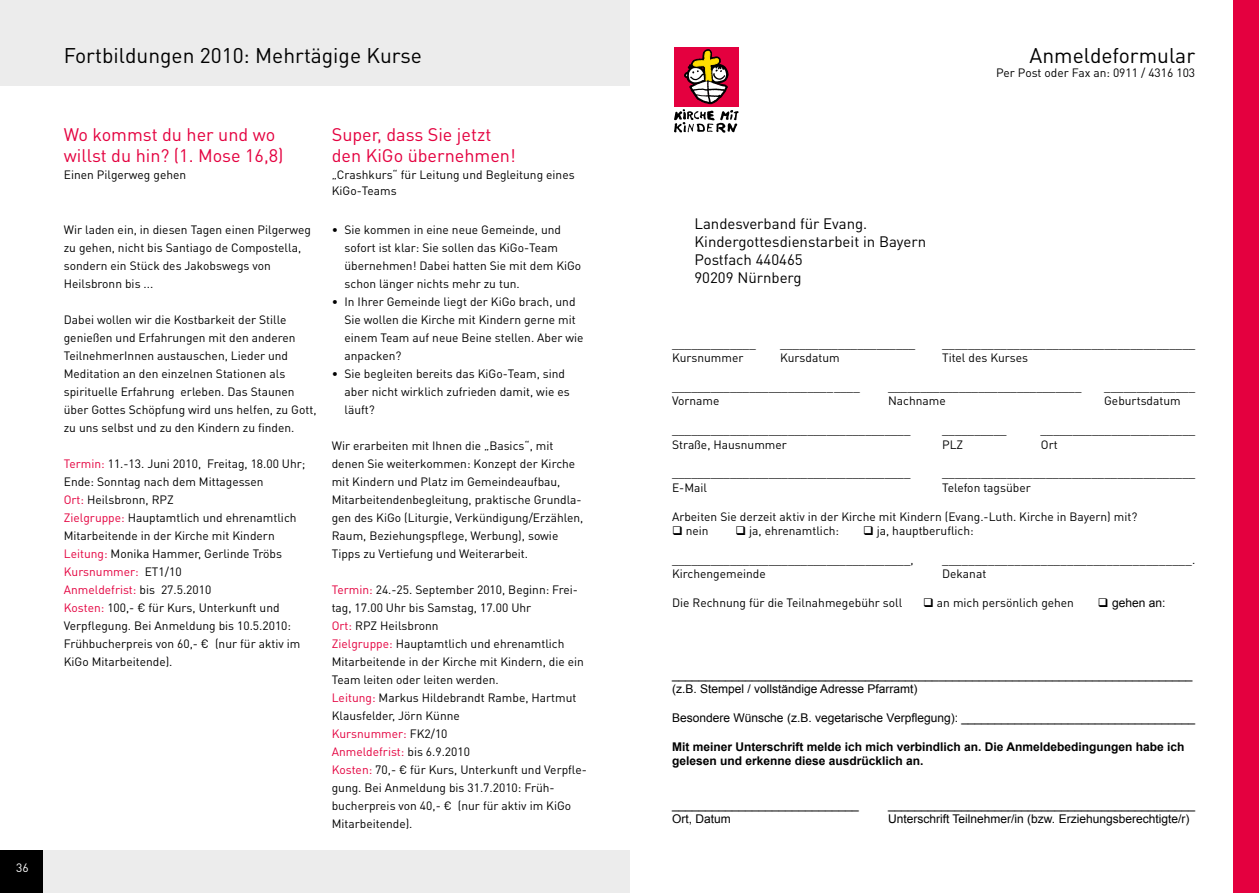
<style>
.page{position:relative;width:1259px;height:893px;background:#fff}
.page>*{position:absolute;margin:0;border:0;box-sizing:border-box;transform-origin:0 0}
.t1{font:21px "DINOT";color:#000}
.t2{font:18px/21px "DINOT";color:#e4003f}
.t3{font:15px/18px "DINOT";color:#000}
.t4{font:12px/18px "DINOT";color:#000}
.t5{font:12px/14.4px "Arial";color:#000}
.t6{font:700 12px/14.4px "Arial";color:#000}
.t7{font:12px "DINOT";color:#fff}
.s1{color:#e4003f}
</style>
<div class="page">
<div style="left:0;top:850px;width:629px;height:43px;background:#ececec"></div>
<div style="left:0;top:0;width:629px;height:85px;background:#ececec"></div>
<div style="left:0;top:850px;width:43px;height:43px;background:#000"></div>
<div style="left:674px;top:47px;width:64px;height:60px;background:#e4003f"></div>
<svg style="left:674px;top:50px;width:64px;height:83px"></svg>
<div style="left:1233px;top:0;width:26px;height:893px;background:#e4003f"></div>
<p class="t7" style="left:16px;top:860px;width:14px">36</p>
<h1 class="t1" style="left:64px;top:41px;width:360px">Fortbildungen 2010: Mehrtägige Kurse</h1>
<h2 class="t2" style="left:64px;top:124px;width:221px">Wo kommst du her und wo willst du hin? (1. Mose 16,8)</h2>
<p class="t4" style="left:64px;top:165px;width:124px">Einen Pilgerweg gehen</p>
<p class="t4" style="left:64px;top:220px;width:249px">Wir laden ein, in diesen Tagen einen Pilgerweg zu gehen, nicht bis Santiago de Compostella, sondern ein Stück des Jakobswegs von Heilsbronn bis ...</p>
<p class="t4" style="left:64px;top:310px;width:254px">Dabei wollen wir die Kostbarkeit der Stille genießen und Erfahrungen mit den anderen TeilnehmerInnen austauschen, Lieder und Meditation an den einzelnen Stationen als spirituelle Erfahrung erleben. Das Staunen über Gottes Schöpfung wird uns helfen, zu Gott, zu uns selbst und zu den Kindern zu finden.</p>
<p class="t4" style="left:64px;top:454px;width:243px"><span class="s1">Termin:</span> 11.-13. Juni 2010, Freitag, 18.00 Uhr; Ende: Sonntag nach dem Mittagessen<br><span class="s1">Ort:</span> Heilsbronn, RPZ<br><span class="s1">Zielgruppe:</span> Hauptamtlich und ehrenamtlich Mitarbeitende in der Kirche mit Kindern <span class="s1">Leitung:</span> Monika Hammer, Gerlinde Tröbs <span class="s1">Kursnummer:</span> ET1/10<br><span class="s1">Anmeldefrist:</span> bis 27.5.2010<br><span class="s1">Kosten:</span> 100,- € für Kurs, Unterkunft und Verpflegung. Bei Anmeldung bis 10.5.2010:<br>Frühbucherpreis von 60,- € (nur für aktiv im KiGo Mitarbeitende).</p>
<h2 class="t2" style="left:332px;top:124px;width:185px">Super, dass Sie jetzt den KiGo übernehmen!</h2>
<p class="t4" style="left:332px;top:166px;width:244px;line-height:16.5px">„Crashkurs“ für Leitung und Begleitung eines<br>KiGo-Teams</p>
<p class="t4" style="left:344px;top:220px;width:238px;text-indent:-13px">• Sie kommen in eine neue Gemeinde, und sofort ist klar: Sie sollen das KiGo-Team übernehmen! Dabei hatten Sie mit dem KiGo schon länger nichts mehr zu tun.</p>
<p class="t4" style="left:344px;top:292px;width:241px;text-indent:-13px">• In Ihrer Gemeinde liegt der KiGo brach, und Sie wollen die Kirche mit Kindern gerne mit einem Team auf neue Beine stellen. Aber wie anpacken?</p>
<p class="t4" style="left:344px;top:364px;width:227px;text-indent:-13px">• Sie begleiten bereits das KiGo-Team, sind aber nicht wirklich zufrieden damit, wie es läuft?</p>
<p class="t4" style="left:332px;top:436px;width:253px">Wir erarbeiten mit Ihnen die „Basics“, mit denen Sie weiterkommen: Konzept der Kirche mit Kindern und Platz im Gemeindeaufbau, Mitarbeitendenbegleitung, praktische Grundla&shy;gen des KiGo (Liturgie, Verkündigung/Erzählen, Raum, Beziehungspflege, Werbung), sowie Tipps zu Vertiefung und Weiterarbeit.</p>
<p class="t4" style="left:332px;top:580px;width:257px"><span class="s1">Termin:</span> 24.-25. September 2010, Beginn: Frei&shy;tag, 17.00 Uhr bis Samstag, 17.00 Uhr<br><span class="s1">Ort:</span> RPZ Heilsbronn<br><span class="s1">Zielgruppe:</span> Hauptamtlich und ehrenamtlich Mitarbeitende in der Kirche mit Kindern, die ein Team leiten oder leiten werden.<br><span class="s1">Leitung:</span> Markus Hildebrandt Rambe, Hartmut Klausfelder, Jörn Künne<br><span class="s1">Kursnummer:</span> FK2/10<br><span class="s1">Anmeldefrist:</span> bis 6.9.2010<br><span class="s1">Kosten:</span> 70,- € für Kurs, Unterkunft und Verpfle&shy;gung. Bei Anmeldung bis 31.7.2010: Früh&shy;bucherpreis von 40,- € (nur für aktiv im KiGo Mitarbeitende).</p>
<p class="t3" style="left:694px;top:214px;width:233px">Landesverband für Evang.<br>Kindergottesdienstarbeit in Bayern<br>Postfach 440465<br>90209 Nürnberg</p>
<h1 class="t1" style="left:1029px;top:41px;width:167px">Anmeldeformular</h1>
<p class="t4" style="left:996px;top:63px;width:201px">Per Post oder Fax an: 0911 / 4316 103</p>
<p class="t4" style="left:672px;top:334px;width:85px">_____________</p>
<p class="t4" style="left:780px;top:334px;width:137px">_____________________</p>
<p class="t4" style="left:942px;top:334px;width:255px">_______________________________________</p>
<p class="t4" style="left:672px;top:348px;width:73px">Kursnummer</p>
<p class="t4" style="left:780px;top:348px;width:61px">Kursdatum</p>
<p class="t4" style="left:942px;top:348px;width:87px">Titel des Kurses</p>
<p class="t4" style="left:672px;top:377px;width:189px">_____________________________</p>
<p class="t4" style="left:888px;top:377px;width:195px">______________________________</p>
<p class="t4" style="left:1104px;top:377px;width:92px">______________</p>
<p class="t4" style="left:672px;top:392px;width:49px">Vorname</p>
<p class="t4" style="left:888px;top:392px;width:59px">Nachname</p>
<p class="t4" style="left:1104px;top:392px;width:78px">Geburtsdatum</p>
<p class="t4" style="left:672px;top:420px;width:240px">_____________________________________</p>
<p class="t4" style="left:942px;top:420px;width:66px">__________</p>
<p class="t4" style="left:1040px;top:420px;width:156px">________________________</p>
<p class="t4" style="left:672px;top:435px;width:116px">Straße, Hausnummer</p>
<p class="t4" style="left:942px;top:435px;width:23px">PLZ</p>
<p class="t4" style="left:1041px;top:435px;width:18px">Ort</p>
<p class="t4" style="left:672px;top:464px;width:240px">_____________________________________</p>
<p class="t4" style="left:942px;top:464px;width:255px">_______________________________________</p>
<p class="t4" style="left:672px;top:478px;width:37px">E-Mail</p>
<p class="t4" style="left:942px;top:478px;width:90px">Telefon tagsüber</p>
<p class="t4" style="left:672px;top:507px;width:467px">Arbeiten Sie derzeit aktiv in der Kirche mit Kindern (Evang.-Luth. Kirche in Bayern) mit?</p>
<p class="t4" style="left:672px;top:521px;width:38px">❑ nein</p>
<p class="t4" style="left:735px;top:521px;width:105px">❑ ja, ehrenamtlich:</p>
<p class="t4" style="left:863px;top:521px;width:112px">❑ ja, hauptberuflich:</p>
<p class="t4" style="left:672px;top:550px;width:243px">_____________________________________,</p>
<p class="t4" style="left:942px;top:550px;width:255px">______________________________________.</p>
<p class="t4" style="left:672px;top:564px;width:95px">Kirchengemeinde</p>
<p class="t4" style="left:942px;top:564px;width:46px">Dekanat</p>
<p class="t4" style="left:672px;top:593px;width:232px">Die Rechnung für die Teilnahmegebühr soll</p>
<p class="t4" style="left:923px;top:593px;width:152px">❑ an mich persönlich gehen</p>
<p class="t5" style="left:1098px;top:596px;width:69px">❑ gehen an:</p>
<p class="t5" style="left:672px;top:668px;width:522px">______________________________________________________________________________ (z.B. Stempel / vollständige Adresse Pfarramt)</p>
<p class="t5" style="left:672px;top:711px;width:524px">Besondere Wünsche (z.B. vegetarische Verpflegung): ___________________________________</p>
<p class="t6" style="left:672px;top:740px;width:514px">Mit meiner Unterschrift melde ich mich verbindlich an. Die Anmeldebedingungen habe ich gelesen und erkenne diese ausdrücklich an.</p>
<p class="t5" style="left:672px;top:797px;width:188px">____________________________</p>
<p class="t5" style="left:888px;top:797px;width:308px">______________________________________________</p>
<p class="t5" style="left:672px;top:812px;width:60px">Ort, Datum</p>
<p class="t5" style="left:888px;top:812px;width:303px">Unterschrift Teilnehmer/in (bzw. Erziehungsberechtigte/r)</p>
</div>
